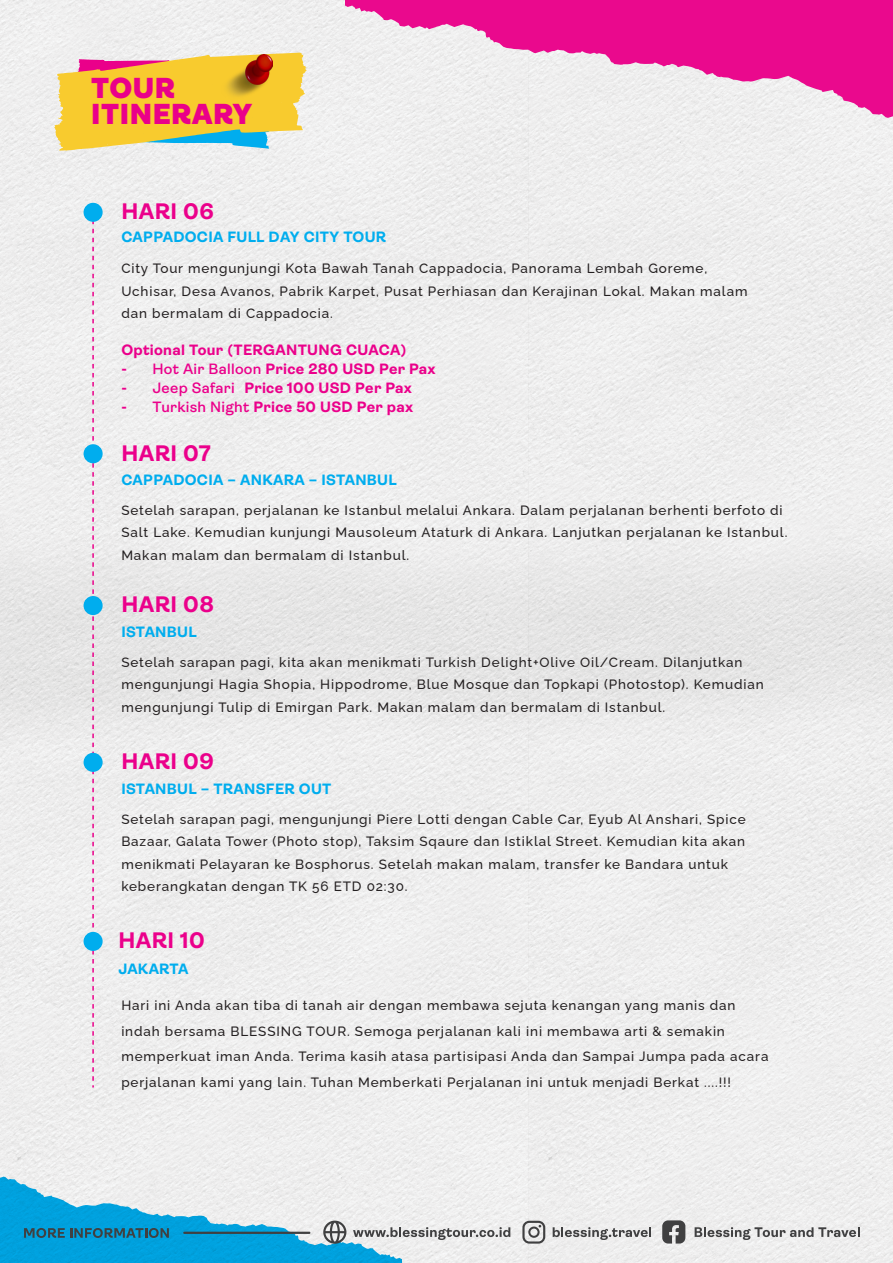
<style>
.page{position:relative;width:893px;height:1263px;background:#fff}
.page>*{position:absolute;margin:0;border:0;box-sizing:border-box;transform-origin:0 0}
.t1{font:900 28.95px/26.2px "Ambit";letter-spacing:.02em;color:#ea008a}
.t2{font:700 22.5px "Ambit";letter-spacing:.02em;color:#eb008b}
.t3{font:700 15px "Ambit";letter-spacing:.02em;color:#eb008b}
.t4{font:700 15px "Ambit";letter-spacing:.02em;color:#00adee}
.t5{font:100 13.5px/22.5px "Raleway";letter-spacing:.065em;color:#231f20}
.s1{font-weight:600}
</style>
<div class="page">
<img style="left:0;top:0;width:893px;height:1263px">
<svg style="left:54px;top:53px;width:253px;height:98px;background:#e9ca60"></svg>
<img style="left:221px;top:55px;width:52px;height:48px">
<svg style="left:662px;top:1220px;width:23px;height:23px"></svg>
<svg style="left:522px;top:1221px;width:23px;height:22px"></svg>
<svg style="left:553px;top:1227px;width:98px;height:13px"></svg>
<svg style="left:695px;top:1227px;width:165px;height:13px"></svg>
<svg style="left:0;top:1172px;width:510px;height:91px"></svg>
<hr style="left:183px;top:1232px;width:127px;height:2px;background:#404041">
<svg style="left:345px;top:0;width:548px;height:125px"></svg>
<svg style="left:92px;top:222px;width:2px;height:865px;background:#ea92c6"></svg>
<div style="left:84px;top:444px;width:19px;height:19px;background:#00adee;border-radius:50%"></div>
<div style="left:84px;top:203px;width:19px;height:19px;background:#00adee;border-radius:50%"></div>
<div style="left:84px;top:932px;width:19px;height:19px;background:#00adee;border-radius:50%"></div>
<div style="left:84px;top:596px;width:19px;height:19px;background:#00adee;border-radius:50%"></div>
<div style="left:84px;top:753px;width:19px;height:19px;background:#00adee;border-radius:50%"></div>
<h1 class="t1" style="left:91px;top:75px;width:162px">TOUR<br>ITINERARY</h1>
<h2 class="t2" style="left:121px;top:199px;width:94px">HARI 06</h2>
<p class="t4" style="left:121px;top:228px;width:266px">CAPPADOCIA FULL DAY CITY TOUR</p>
<p class="t5" style="left:121px;top:256px;width:628px">City Tour mengunjungi Kota Bawah Tanah Cappadocia, Panorama Lembah Goreme,<br>Uchisar, Desa Avanos, Pabrik Karpet, Pusat Perhiasan dan Kerajinan Lokal. Makan malam dan bermalam di Cappadocia.</p>
<p class="t3" style="left:121px;top:342px;width:287px">Optional Tour (TERGANTUNG CUACA)</p>
<p class="t3" style="left:121px;top:361px;width:316px">- <span class="s1">Hot Air Balloon</span> Price 280 USD Per Pax</p>
<p class="t3" style="left:121px;top:380px;width:292px">- <span class="s1">Jeep Safari</span> Price 100 USD Per Pax</p>
<p class="t3" style="left:121px;top:399px;width:293px">- <span class="s1">Turkish Night</span> Price 50 USD Per pax</p>
<h2 class="t2" style="left:121px;top:440px;width:91px">HARI 07</h2>
<p class="t4" style="left:121px;top:472px;width:277px">CAPPADOCIA – ANKARA – ISTANBUL</p>
<p class="t5" style="left:121px;top:497px;width:668px">Setelah sarapan, perjalanan ke Istanbul melalui Ankara. Dalam perjalanan berhenti berfoto di<br>Salt Lake. Kemudian kunjungi Mausoleum Ataturk di Ankara. Lanjutkan perjalanan ke Istanbul.<br>Makan malam dan bermalam di Istanbul.</p>
<h2 class="t2" style="left:121px;top:592px;width:94px">HARI 08</h2>
<p class="t4" style="left:121px;top:623px;width:77px">ISTANBUL</p>
<p class="t5" style="left:121px;top:649px;width:644px">Setelah sarapan pagi, kita akan menikmati Turkish Delight+Olive Oil/Cream. Dilanjutkan mengunjungi Hagia Shopia, Hippodrome, Blue Mosque dan Topkapi (Photostop). Kemudian mengunjungi Tulip di Emirgan Park. Makan malam dan bermalam di Istanbul.</p>
<h2 class="t2" style="left:121px;top:749px;width:94px">HARI 09</h2>
<p class="t4" style="left:121px;top:780px;width:212px">ISTANBUL – TRANSFER OUT</p>
<p class="t5" style="left:121px;top:806px;width:626px">Setelah sarapan pagi, mengunjungi Piere Lotti dengan Cable Car, Eyub Al Anshari, Spice Bazaar, Galata Tower (Photo stop), Taksim Sqaure dan Istiklal Street. Kemudian kita akan menikmati Pelayaran ke Bosphorus. Setelah makan malam, transfer ke Bandara untuk keberangkatan dengan TK 56 ETD 02:30.</p>
<h2 class="t2" style="left:118px;top:928px;width:88px">HARI 10</h2>
<p class="t4" style="left:118px;top:961px;width:72px">JAKARTA</p>
<p class="t5" style="left:121px;top:991px;width:649px;line-height:25.5px">Hari ini Anda akan tiba di tanah air dengan membawa sejuta kenangan yang manis dan indah bersama BLESSING TOUR. Semoga perjalanan kali ini membawa arti &amp; semakin memperkuat iman Anda. Terima kasih atasa partisipasi Anda dan Sampai Jumpa pada acara perjalanan kami yang lain. Tuhan Memberkati Perjalanan ini untuk menjadi Berkat ....!!!</p>
</div>
